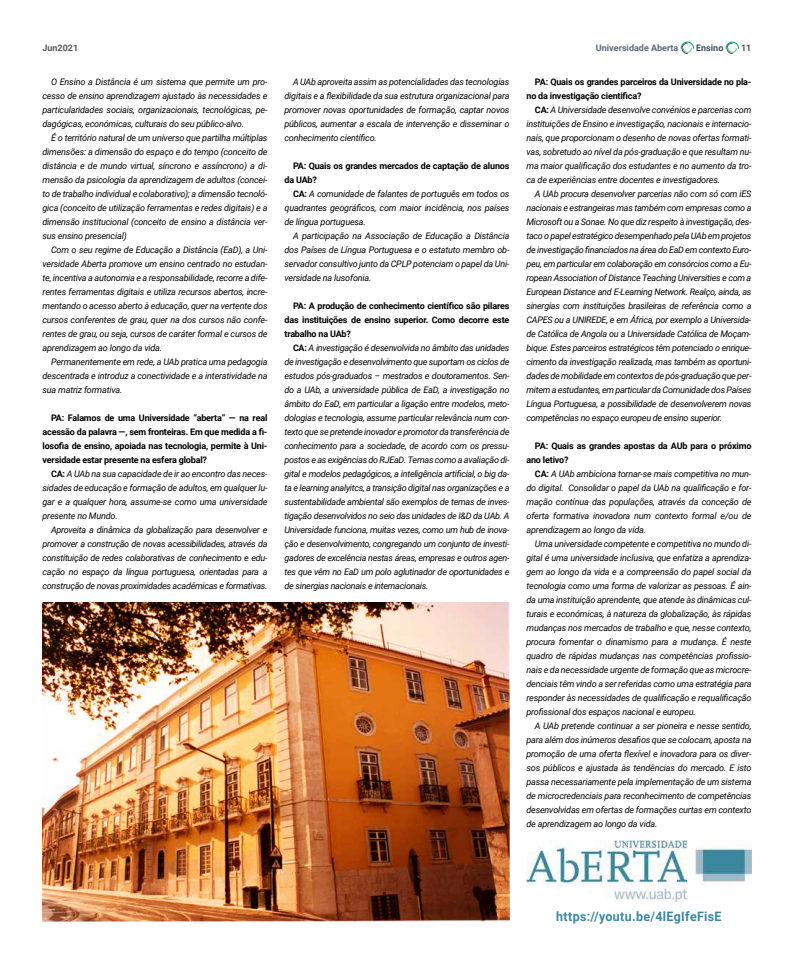
<style>
.page{position:relative;width:794px;height:964px;background:#fff}
.page>*{position:absolute;margin:0;border:0;box-sizing:border-box;transform-origin:0 0}
.t1{font:700 13px "Roboto";letter-spacing:.025em;color:#3b889e;scale:.96 1}
.t2{font:italic 9px/14px "Roboto";letter-spacing:-.02em;color:#000;text-align:justify}
.t3{font:700 9px/14px "Roboto";letter-spacing:-.02em;color:#000}
.t4{font:700 9px "Roboto";color:#5c687c}
.t5{font:700 9px "Roboto";color:#565655}
.t6{font:700 9px "Roboto";color:#394d63}
.s1{font-weight:700;font-style:normal}
</style>
<div class="page">
<svg style="left:680px;top:41px;width:14px;height:13px"></svg>
<svg style="left:725px;top:41px;width:14px;height:13px"></svg>
<img style="left:43px;top:603px;width:466px;height:318px">
<img style="left:526px;top:841px;width:225px;height:61px">
<p class="t5" style="left:43px;top:42px;width:37px">Jun2021</p>
<p class="t4" style="left:596px;top:42px;width:84px">Universidade Aberta</p>
<p class="t6" style="left:696px;top:42px;width:29px">Ensino</p>
<p class="t5" style="left:741px;top:42px;width:12px">11</p>
<p class="t2" style="left:284px;top:74px;width:226px;text-indent:9px">A UAb aproveita assim as potencialidades das tecnologias digitais e a flexibilidade da sua estrutura organizacional para promover novas oportunidades de formação, captar novos públicos, aumentar a escala de intervenção e disseminar o conhecimento científico.</p>
<p class="t3" style="left:284px;top:158px;width:226px;text-indent:9px">PA: Quais os grandes mercados de captação de alunos da UAb?</p>
<p class="t2" style="left:284px;top:186px;width:226px;text-indent:9px"><span class="s1">CA:</span> A comunidade de falantes de português em todos os quadrantes geográficos, com maior incidência, nos países de língua portuguesa.</p>
<p class="t2" style="left:284px;top:228px;width:226px;text-indent:9px">A participação na Associação de Educação a Distância dos Países de Língua Portuguesa e o estatuto membro ob&shy;servador consultivo junto da CPLP potenciam o papel da Uni&shy;versidade na lusofonia.</p>
<p class="t3" style="left:284px;top:298px;width:226px;text-align:justify;text-indent:9px">PA: A produção de conhecimento científico são pilares das instituições de ensino superior. Como decorre este trabalho na UAb?</p>
<p class="t2" style="left:284px;top:340px;width:226px;text-indent:9px"><span class="s1">CA:</span> A investigação é desenvolvida no âmbito das unidades de investigação e desenvolvimento que suportam os ciclos de estudos pós-graduados – mestrados e doutoramentos. Sen&shy;do a UAb, a universidade pública de EaD, a investigação no âmbito do EaD, em particular a ligação entre modelos, meto&shy;dologias e tecnologia, assume particular relevância num con&shy;texto que se pretende inovador e promotor da transferência de conhecimento para a sociedade, de acordo com os pressu&shy;postos e as exigências do RJEaD. Temas como a avaliação di&shy;gital e modelos pedagógicos, a inteligência artificial, o big da&shy;ta e learning analyitcs, a transição digital nas organizações e a sustentabilidade ambiental são exemplos de temas de inves&shy;tigação desenvolvidos no seio das unidades de I&amp;D da UAb. A Universidade funciona, muitas vezes, como um hub de inova&shy;ção e desenvolvimento, congregando um conjunto de investi&shy;gadores de excelência nestas áreas, empresas e outros agen&shy;tes que vêm no EaD um polo aglutinador de oportunidades e de sinergias nacionais e internacionais.</p>
<p class="t2" style="left:43px;top:74px;width:226px;text-indent:9px">O Ensino a Distância é um sistema que permite um pro&shy;cesso de ensino aprendizagem ajustado às necessidades e particularidades sociais, organizacionais, tecnológicas, pe&shy;dagógicas, económicas, culturais do seu público-alvo.</p>
<p class="t2" style="left:43px;top:130px;width:226px;text-indent:9px">É o território natural de um universo que partilha múltiplas dimensões: a dimensão do espaço e do tempo (conceito de distância e de mundo virtual, síncrono e assíncrono) a di&shy;mensão da psicologia da aprendizagem de adultos (concei&shy;to de trabalho individual e colaborativo); a dimensão tecnoló&shy;gica (conceito de utilização ferramentas e redes digitais) e a dimensão institucional (conceito de ensino a distância ver&shy;sus ensino presencial)</p>
<p class="t2" style="left:43px;top:242px;width:226px;text-indent:9px">Com o seu regime de Educação a Distância (EaD), a Uni&shy;versidade Aberta promove um ensino centrado no estudan&shy;te, incentiva a autonomia e a responsabilidade, recorre a dife&shy;rentes ferramentas digitais e utiliza recursos abertos, incre&shy;mentando o acesso aberto à educação, quer na vertente dos cursos conferentes de grau, quer na dos cursos não confe&shy;rentes de grau, ou seja, cursos de caráter formal e cursos de aprendizagem ao longo da vida.</p>
<p class="t2" style="left:43px;top:354px;width:226px;text-indent:9px">Permanentemente em rede, a UAb pratica uma pedagogia descentrada e introduz a conectividade e a interatividade na sua matriz formativa.</p>
<p class="t3" style="left:43px;top:410px;width:226px;text-align:justify;text-indent:9px">PA: Falamos de uma Universidade “aberta” — na real acessão da palavra —, sem fronteiras. Em que medida a fi&shy;losofia de ensino, apoiada nas tecnologia, permite à Uni&shy;versidade estar presente na esfera global?</p>
<p class="t2" style="left:43px;top:466px;width:226px;text-indent:9px"><span class="s1">CA:</span> A UAb na sua capacidade de ir ao encontro das neces&shy;sidades de educação e formação de adultos, em qualquer lu&shy;gar e a qualquer hora, assume-se como uma universidade presente no Mundo.</p>
<p class="t2" style="left:43px;top:522px;width:226px;text-indent:9px">Aproveita a dinâmica da globalização para desenvolver e promover a construção de novas acessibilidades, através da constituição de redes colaborativas de conhecimento e edu&shy;cação no espaço da língua portuguesa, orientadas para a construção de novas proximidades académicas e formativas.</p>
<p class="t3" style="left:526px;top:74px;width:226px;text-indent:9px">PA: Quais os grandes parceiros da Universidade no pla&shy;no da investigação cientifica?</p>
<p class="t2" style="left:526px;top:102px;width:226px;text-indent:9px"><span class="s1">CA:</span> A Universidade desenvolve convénios e parcerias com instituições de Ensino e investigação, nacionais e internacio&shy;nais, que proporcionam o desenho de novas ofertas formati&shy;vas, sobretudo ao nível da pós-graduação e que resultam nu&shy;ma maior qualificação dos estudantes e no aumento da tro&shy;ca de experiências entre docentes e investigadores.</p>
<p class="t2" style="left:526px;top:186px;width:226px;text-indent:9px">A UAb procura desenvolver parcerias não com só com iES nacionais e estrangeiras mas também com empresas como a Microsoft ou a Sonae. No que diz respeito à investigação, des&shy;taco o papel estratégico desempenhado pela UAb em projetos de investigação financiados na área do EaD em contexto Euro&shy;peu, em particular em colaboração em consórcios como a Eu&shy;ropean Association of Distance Teaching Universities e com a European Distance and E-Learning Network. Realço, ainda, as sinergias com instituições brasileiras de referência como a CAPES ou a UNIREDE, e em África, por exemplo a Universida&shy;de Católica de Angola ou a Universidade Católica de Moçam&shy;bique. Estes parceiros estratégicos têm potenciado o enrique&shy;cimento da investigação realizada, mas também as oportuni&shy;dades de mobilidade em contextos de pós-graduação que per&shy;mitem a estudantes, em particular da Comunidade dos Países Língua Portuguesa, a possibilidade de desenvolverem novas competências no espaço europeu de ensino superior.</p>
<p class="t3" style="left:526px;top:438px;width:226px;text-indent:9px">PA: Quais as grandes apostas da AUb para o próximo ano letivo?</p>
<p class="t2" style="left:526px;top:466px;width:226px;text-indent:9px"><span class="s1">CA:</span> A UAb ambiciona tornar-se mais competitiva no mun&shy;do digital. Consolidar o papel da UAb na qualificação e for&shy;mação contínua das populações, através da conceção de oferta formativa inovadora num contexto formal e/ou de aprendizagem ao longo da vida.</p>
<p class="t2" style="left:526px;top:536px;width:226px;text-indent:9px">Uma universidade competente e competitiva no mundo di&shy;gital é uma universidade inclusiva, que enfatiza a aprendiza&shy;gem ao longo da vida e a compreensão do papel social da tecnologia como uma forma de valorizar as pessoas. É ain&shy;da uma instituição aprendente, que atende às dinâmicas cul&shy;turais e económicas, à natureza da globalização, às rápidas mudanças nos mercados de trabalho e que, nesse contexto, procura fomentar o dinamismo para a mudança. É neste quadro de rápidas mudanças nas competências profissio&shy;nais e da necessidade urgente de formação que as microcre&shy;denciais têm vindo a ser referidas como uma estratégia para responder às necessidades de qualificação e requalificação profissional dos espaços nacional e europeu.</p>
<p class="t2" style="left:526px;top:718px;width:226px;text-indent:9px">A UAb pretende continuar a ser pioneira e nesse sentido, para além dos inúmeros desafios que se colocam, aposta na promoção de uma oferta flexível e inovadora para os diver&shy;sos públicos e ajustada às tendências do mercado. E isto passa necessariamente pela implementação de um sistema de microcredenciais para reconhecimento de competências desenvolvidas em ofertas de formações curtas em contexto de aprendizagem ao longo da vida.</p>
<h1 class="t1" style="left:556px;top:908px;width:174px">https://youtu.be/4lEgIfeFisE</h1>
</div>
